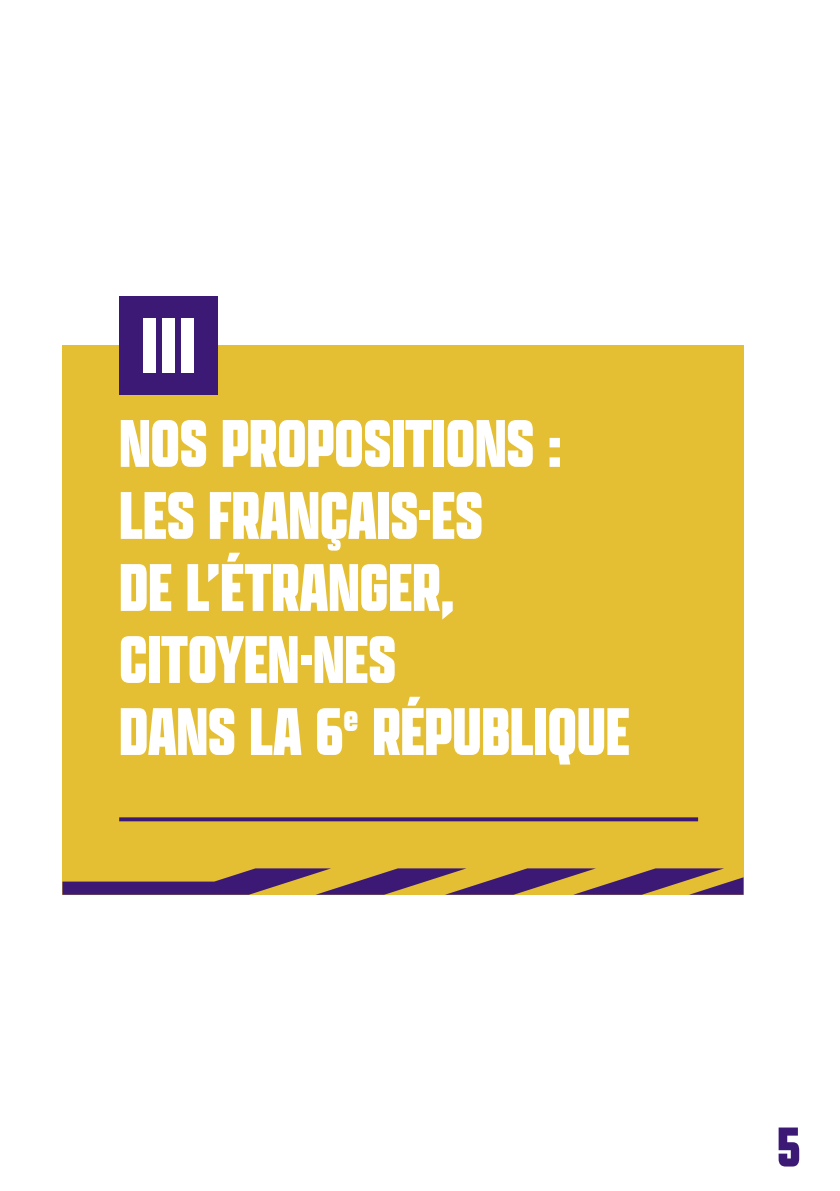
<style>
.page{position:relative;width:840px;height:1191px;background:#fff}
.page>*{position:absolute;margin:0;border:0;box-sizing:border-box;transform-origin:0 0}
.t1{font:900 84px "Apotek Comp";color:#fff}
.Chap_H1{font:900 72px/72px "Apotek Comp";color:#fff}
.t2{font:900 60px "Apotek Comp";color:#3c1974}
</style>
<div class="page">
<div style="left:62px;top:345px;width:681px;height:523px;background:#e4bf34"></div>
<svg style="left:119px;top:817px;width:578px;height:4px;fill:#3c1974"></svg>
<div style="left:119px;top:296px;width:99px;height:98px;background:#3c1974"></div>
<svg style="left:62px;top:868px;width:681px;height:26px"></svg>
<p class="t1" style="left:142px;top:294px;width:55px">III</p>
<p class="Chap_H1" style="left:119px;top:406px;width:512px">NOS PROPOSITIONS :<br>LES FRANÇAIS·ES<br>DE L’ÉTRANGER,<br>CITOYEN·NES<br>DANS LA 6<sup>e</sup> RÉPUBLIQUE</p>
<p class="t2" style="left:776px;top:1110px;width:25px">5</p>
</div>
